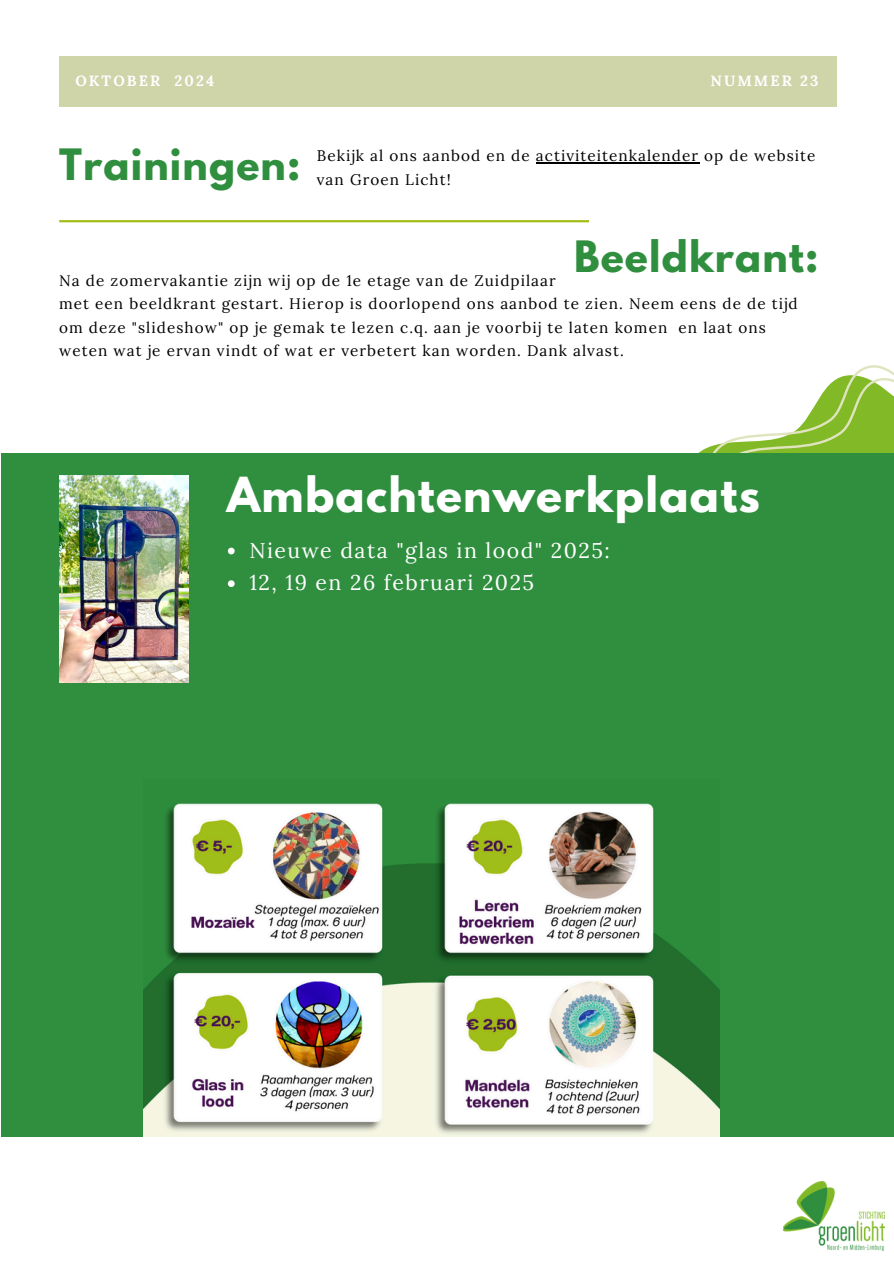
<style>
.page{position:relative;width:894px;height:1264px;background:#fff}
.page>*{position:absolute;margin:0;border:0;box-sizing:border-box;transform-origin:0 0}
.t1{font:700 42.75px "League Spartan";letter-spacing:.03em;color:#fff}
.t2{font:700 38.25px "League Spartan";letter-spacing:.03em;color:#308f3f}
.t3{font:21.3px "Lora";letter-spacing:.07em;color:#fff}
.t4{font:15.3px/23.7px "Lora";letter-spacing:.07em;color:#000}
.t5{font:700 14.85px "Lora";letter-spacing:.14em;color:#fff}
</style>
<div class="page">
<div style="left:59px;top:56px;width:776px;height:51px;background:#cfd4a9"></div>
<svg style="left:691px;top:1136px;width:202px;height:115px"></svg>
<img style="left:782px;top:1181px;width:102px;height:69px">
<svg style="left:698px;top:365px;width:195px;height:88px"></svg>
<div style="left:1px;top:453px;width:892px;height:683px;background:#308f3f"></div>
<img style="left:143px;top:803px;width:576px;height:333px">
<hr style="left:535px;top:162px;width:164px;height:1px;background:#000">
<hr style="left:59px;top:220px;width:529px;height:2px;background:#a4be19">
<img style="left:59px;top:475px;width:129px;height:207px">
<svg style="left:228px;top:547px;width:6px;height:7px"></svg>
<svg style="left:228px;top:580px;width:6px;height:7px"></svg>
<p class="t5" style="left:75px;top:71px;width:140px">OKTOBER 2024</p>
<h3 class="t5" style="left:710px;top:71px;width:110px">NUMMER 23</h3>
<h2 class="t2" style="left:59px;top:146px;width:243px">Trainingen:</h2>
<h4 class="t4" style="left:317px;top:143px;width:500px">Bekijk al ons aanbod en de activiteitenkalender op de website</h4>
<h4 class="t4" style="left:317px;top:167px;width:135px">van Groen Licht!</h4>
<h2 class="t2" style="left:574px;top:237px;width:246px">Beeldkrant:</h2>
<h1 class="t4" style="left:59px;top:268px;width:498px">Na de zomervakantie zijn wij op de 1e etage van de Zuidpilaar</h1>
<p class="t4" style="left:59px;top:292px;width:739px">met een beeldkrant gestart. Hierop is doorlopend ons aanbod te zien. Neem eens de de tijd om deze "slideshow" op je gemak te lezen c.q. aan je voorbij te laten komen en laat ons weten wat je ervan vindt of wat er verbetert kan worden. Dank alvast.</p>
<p class="t1" style="left:227px;top:473px;width:534px">Ambachtenwerkplaats</p>
<p class="t3" style="left:249px;top:536px;width:362px">Nieuwe data "glas in lood" 2025:</p>
<p class="t3" style="left:249px;top:569px;width:286px">12, 19 en 26 februari 2025</p>
</div>
